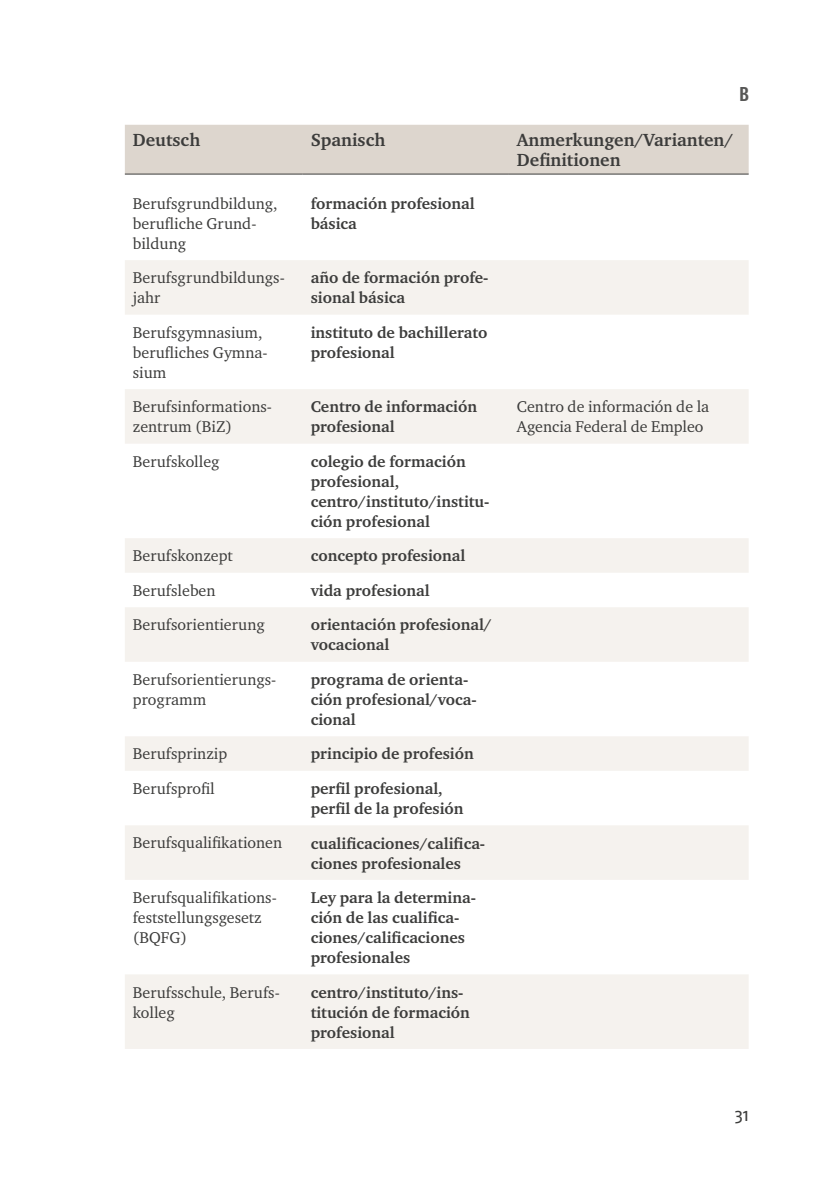
<style>
.page{position:relative;width:840px;height:1191px;background:#fff}
.page>*{position:absolute;margin:0;border:0;box-sizing:border-box;transform-origin:0 0}
.t1{font:700 condensed 20px "Fago Pro";color:#575756}
.t2{font:700 18px/20px "Charter ITC Pro";color:#3c3c3b}
.t3{font:18px "Fago Pro";color:#3c3c3b}
.id7615{font:700 16px/20px "Charter ITC Pro";color:#3c3c3b}
.id244{font:16px/20px "Charter ITC Pro";color:#3c3c3b}
.id7611{font:16px/20px "Charter ITC Pro";color:#3c3c3b}
</style>
<div class="page">
<div style="left:125px;top:125px;width:623px;height:49px;background:#ddd6ce"></div>
<svg style="left:125px;top:260px;width:623px;height:789px"></svg>
<hr style="left:125px;top:174px;width:177px;height:1px;background:#3c3c3b">
<hr style="left:302px;top:174px;width:206px;height:1px;background:#3c3c3b">
<hr style="left:508px;top:174px;width:240px;height:1px;background:#3c3c3b">
<p class="t1" style="left:738px;top:82px;width:11px">B</p>
<p class="t2" style="left:133px;top:130px;width:69px">Deutsch</p>
<p class="t2" style="left:310px;top:130px;width:76px">Spanisch</p>
<p class="t2" style="left:516px;top:130px;width:218px">Anmerkungen/Varianten/<br>Definitionen</p>
<p class="id244" style="left:133px;top:193px;width:146px">Berufsgrundbildung, berufliche Grund&shy;bildung</p>
<p class="id7615" style="left:310px;top:193px;width:165px">formación profesional básica</p>
<p class="id244" style="left:133px;top:267px;width:153px">Berufsgrundbildungs&shy;jahr</p>
<p class="id7615" style="left:310px;top:268px;width:179px">año de formación profe&shy;sional básica</p>
<p class="id244" style="left:133px;top:322px;width:136px">Berufsgymnasium, berufliches Gymna&shy;sium</p>
<p class="id7615" style="left:310px;top:322px;width:178px">instituto de bachillerato profesional</p>
<p class="id244" style="left:133px;top:396px;width:140px">Berufsinformations&shy;zentrum (BiZ)</p>
<p class="id7615" style="left:310px;top:397px;width:168px">Centro de información profesional</p>
<p class="id7611" style="left:516px;top:396px;width:194px">Centro de información de la<br>Agencia Federal de Empleo</p>
<p class="id244" style="left:133px;top:451px;width:88px">Berufskolleg</p>
<p class="id7615" style="left:310px;top:451px;width:180px">colegio de formación profesional, centro/instituto/institu&shy;ción profesional</p>
<p class="id244" style="left:133px;top:545px;width:101px">Berufskonzept</p>
<p class="id7615" style="left:310px;top:546px;width:156px">concepto profesional</p>
<p class="id244" style="left:133px;top:580px;width:84px">Berufsleben</p>
<p class="id7615" style="left:310px;top:580px;width:120px">vida profesional</p>
<p class="id244" style="left:133px;top:614px;width:133px">Berufsorientierung</p>
<p class="id7615" style="left:310px;top:615px;width:182px">orientación profesional/ vocacional</p>
<p class="id244" style="left:133px;top:669px;width:145px">Berufsorientierungs&shy;programm</p>
<p class="id7615" style="left:310px;top:669px;width:167px">programa de orienta&shy;ción profesional/voca&shy;cional</p>
<p class="id244" style="left:133px;top:743px;width:96px">Berufsprinzip</p>
<p class="id7615" style="left:310px;top:744px;width:164px">principio de profesión</p>
<p class="id244" style="left:133px;top:778px;width:83px">Berufsprofil</p>
<p class="id7615" style="left:310px;top:778px;width:154px">perfil profesional, perfil de la profesión</p>
<p class="id244" style="left:133px;top:832px;width:151px">Berufsqualifikationen</p>
<p class="id7615" style="left:310px;top:833px;width:176px">cualificaciones/califica&shy;ciones profesionales</p>
<p class="id244" style="left:133px;top:887px;width:145px">Berufsqualifikations&shy;feststellungsgesetz (BQFG)</p>
<p class="id7615" style="left:310px;top:887px;width:167px">Ley para la determina&shy;ción de las cualifica&shy;ciones/calificaciones profesionales</p>
<p class="id244" style="left:133px;top:981px;width:148px">Berufsschule, Berufs&shy;kolleg</p>
<p class="id7615" style="left:310px;top:982px;width:161px">centro/instituto/ins&shy;titución de formación profesional</p>
<p class="t3" style="left:734px;top:1103px;width:16px">31</p>
</div>
